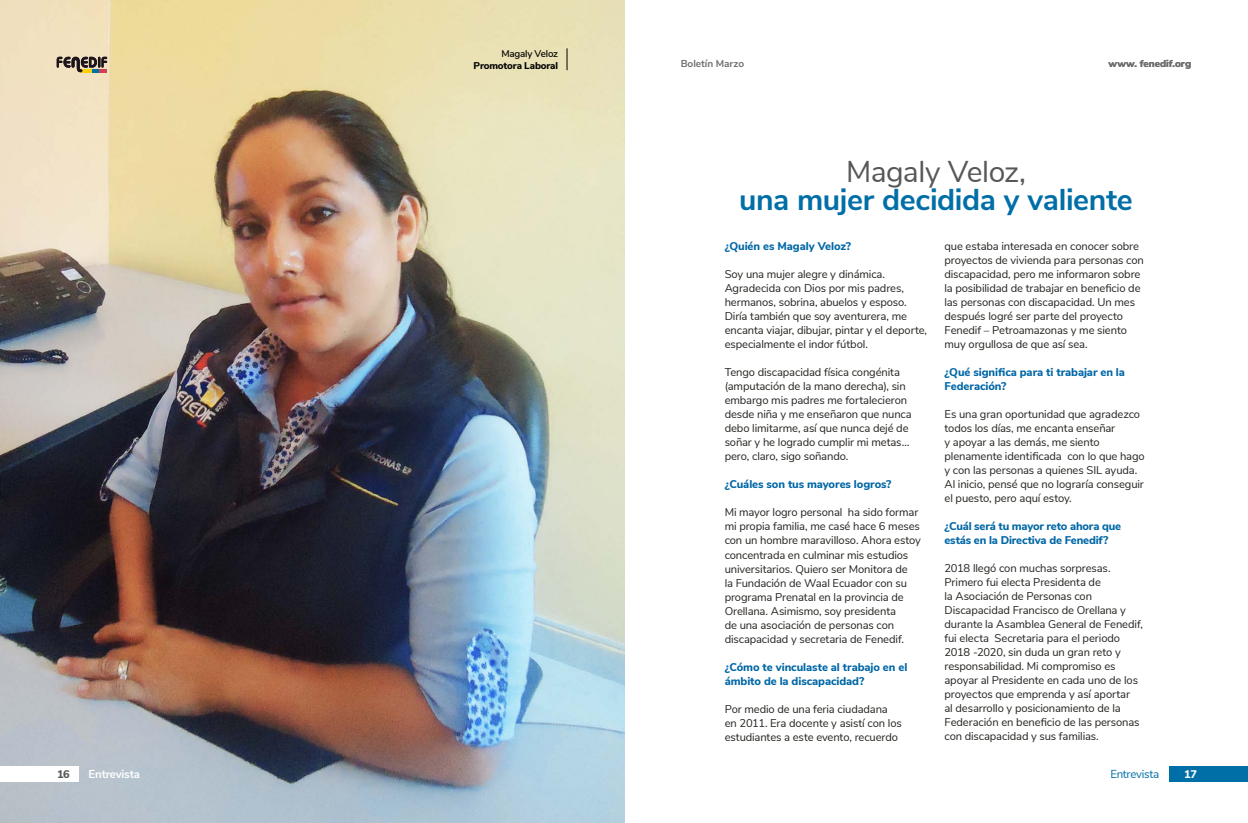
<style>
.page{position:relative;width:1248px;height:823px;background:#fff}
.page>*{position:absolute;margin:0;border:0;box-sizing:border-box;transform-origin:0 0}
.t1{font:700 30px "Nunito Sans";letter-spacing:-.01em;color:#006ea7}
.t2{font:30px "Nunito Sans";letter-spacing:-.015em;color:#575756}
.t3{font:700 11.5px "Nunito Sans";letter-spacing:-.015em;color:#fff}
.t4{font:11.5px "Nunito Sans";letter-spacing:-.025em;color:#006ea7}
.t5{font:11.2px/14px "Nunito Sans";letter-spacing:-.01em;color:#25221e}
.t6{font:800 11.2px/14px "Nunito Sans";letter-spacing:-.01em;color:#0067a6}
.t7{font:800 11px "Nunito Sans";color:#575756}
.t8{font:800 11px "Nunito Sans";color:#fff}
.t9{font:800 10px "Nunito Sans";color:#706f6f}
.t10{font:700 10px "Nunito Sans";color:#706f6f}
.t11{font:800 9.8px "Nunito Sans";letter-spacing:-.015em;color:#000}
.t12{font:600 9.8px "Nunito Sans";letter-spacing:-.02em;color:#000}
</style>
<div class="page">
<img style="left:0;top:0;width:624px;height:822px">
<div style="left:0;top:765px;width:78px;height:16px;background:#fff"></div>
<svg style="left:57px;top:57px;width:50px;height:15px"></svg>
<svg style="left:566px;top:48px;width:1px;height:22px"></svg>
<div style="left:1169px;top:765px;width:78px;height:16px;background:#006ea7"></div>
<p class="t7" style="left:57px;top:765px;width:14px">16</p>
<p class="t3" style="left:89px;top:765px;width:53px">Entrevista</p>
<p class="t12" style="left:501px;top:46px;width:58px">Magaly Veloz</p>
<p class="t11" style="left:473px;top:58px;width:86px">Promotora Laboral</p>
<p class="t10" style="left:680px;top:56px;width:65px">Boletín Marzo</p>
<p class="t9" style="left:1108px;top:56px;width:84px">www. fenedif.org</p>
<h1 class="t2" style="left:846px;top:150px;width:181px">Magaly Veloz,</h1>
<h1 class="t1" style="left:739px;top:178px;width:395px">una mujer decidida y valiente</h1>
<p class="t6" style="left:724px;top:238px;width:128px">¿Quién es Magaly Veloz?</p>
<p class="t5" style="left:724px;top:266px;width:204px">Soy una mujer alegre y dinámica.<br>Agradecida con Dios por mis padres, hermanos, sobrina, abuelos y esposo.<br>Diría también que soy aventurera, me encanta viajar, dibujar, pintar y el deporte, especialmente el indor fútbol.</p>
<p class="t5" style="left:724px;top:364px;width:189px">Tengo discapacidad física congénita (amputación de la mano derecha), sin embargo mis padres me fortalecieron desde niña y me enseñaron que nunca debo limitarme, así que nunca dejé de soñar y he logrado cumplir mi metas… pero, claro, sigo soñando.</p>
<p class="t6" style="left:724px;top:476px;width:168px">¿Cuáles son tus mayores logros?</p>
<p class="t5" style="left:724px;top:504px;width:198px">Mi mayor logro personal ha sido formar mi propia familia, me casé hace 6 meses con un hombre maravilloso. Ahora estoy concentrada en culminar mis estudios universitarios. Quiero ser Monitora de<br>la Fundación de Waal Ecuador con su programa Prenatal en la provincia de Orellana. Asimismo, soy presidenta<br>de una asociación de personas con discapacidad y secretaria de Fenedif.</p>
<p class="t6" style="left:724px;top:658px;width:184px">¿Cómo te vinculaste al trabajo en el ámbito de la discapacidad?</p>
<p class="t5" style="left:724px;top:700px;width:178px">Por medio de una feria ciudadana en 2011. Era docente y asistí con los estudiantes a este evento, recuerdo</p>
<p class="t5" style="left:944px;top:238px;width:201px">que estaba interesada en conocer sobre proyectos de vivienda para personas con discapacidad, pero me informaron sobre la posibilidad de trabajar en beneficio de las personas con discapacidad. Un mes después logré ser parte del proyecto Fenedif – Petroamazonas y me siento muy orgullosa de que así sea.</p>
<p class="t6" style="left:944px;top:364px;width:182px">¿Qué significa para ti trabajar en la<br>Federación?</p>
<p class="t5" style="left:944px;top:406px;width:202px">Es una gran oportunidad que agradezco todos los días, me encanta enseñar<br>y apoyar a las demás, me siento plenamente identificada con lo que hago y con las personas a quienes SIL ayuda.<br>Al inicio, pensé que no lograría conseguir el puesto, pero aquí estoy.</p>
<p class="t6" style="left:944px;top:518px;width:178px">¿Cuál será tu mayor reto ahora que estás en la Directiva de Fenedif?</p>
<p class="t5" style="left:944px;top:560px;width:200px">2018 llegó con muchas sorpresas.<br>Primero fui electa Presidenta de<br>la Asociación de Personas con Discapacidad Francisco de Orellana y durante la Asamblea General de Fenedif, fui electa Secretaria para el periodo 2018 -2020, sin duda un gran reto y responsabilidad. Mi compromiso es apoyar al Presidente en cada uno de los proyectos que emprenda y así aportar<br>al desarrollo y posicionamiento de la Federación en beneficio de las personas con discapacidad y sus familias.</p>
<p class="t4" style="left:1110px;top:765px;width:50px">Entrevista</p>
<p class="t8" style="left:1184px;top:765px;width:14px">17</p>
</div>
